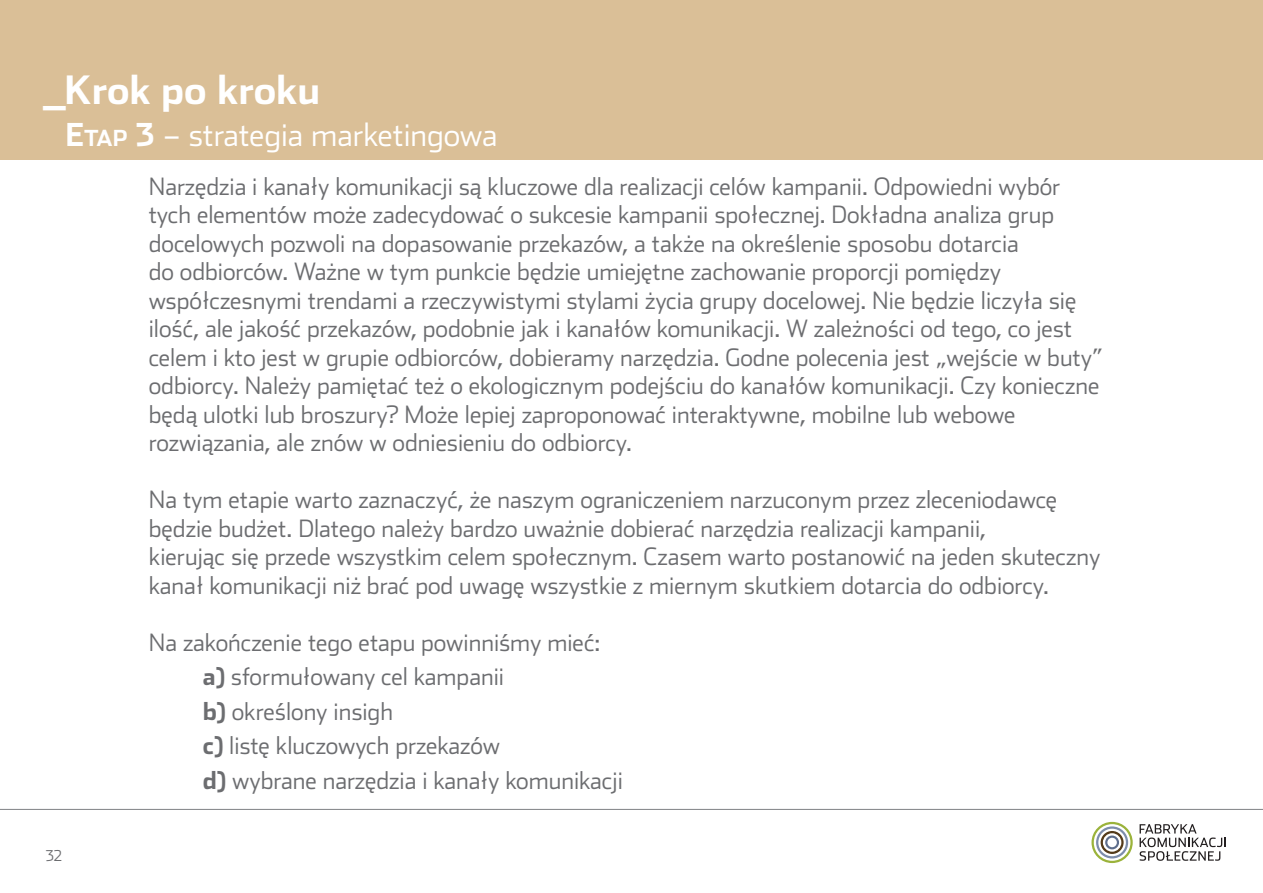
<style>
.page{position:relative;width:1263px;height:893px;background:#fff}
.page>*{position:absolute;margin:0;border:0;box-sizing:border-box;transform-origin:0 0}
.t1{font:700 39px "Stainless Pl";color:#fff}
.t2{font:300 31.5px "Stainless Pl";color:#fff}
.t3{font:300 24px/28.5px "Stainless Pl";color:#6c6d70}
.t4{font:300 15px "Stainless Pl";color:#6c6d70}
.s1{font-weight:700}
.s2{font-weight:700;font-size:22.05px}
</style>
<div class="page">
<svg style="left:1139px;top:824px;width:87px;height:37px"></svg>
<svg style="left:1091px;top:822px;width:42px;height:41px"></svg>
<hr style="left:0;top:809px;width:1263px;height:1px;background:#808285">
<div style="left:0;top:0;width:1263px;height:159px;background:#dabf97"></div>
<h1 class="t1" style="left:45px;top:65px;width:277px">_Krok po kroku</h1>
<h2 class="t2" style="left:66px;top:116px;width:433px"><span class="s1">E</span><span class="s2">tap</span> <span class="s1">3</span> – strategia marketingowa</h2>
<p class="t4" style="left:46px;top:847px;width:18px">32</p>
<p class="t3" style="left:149px;top:172px;width:956px">Narzędzia i kanały komunikacji są kluczowe dla realizacji celów kampanii. Odpowiedni wybór tych elementów może zadecydować o sukcesie kampanii społecznej. Dokładna analiza grup docelowych pozwoli na dopasowanie przekazów, a także na określenie sposobu dotarcia<br>do odbiorców. Ważne w tym punkcie będzie umiejętne zachowanie proporcji pomiędzy współczesnymi trendami a rzeczywistymi stylami życia grupy docelowej. Nie będzie liczyła się ilość, ale jakość przekazów, podobnie jak i kanałów komunikacji. W zależności od tego, co jest celem i kto jest w grupie odbiorców, dobieramy narzędzia. Godne polecenia jest „wejście w buty” odbiorcy. Należy pamiętać też o ekologicznym podejściu do kanałów komunikacji. Czy konieczne będą ulotki lub broszury? Może lepiej zaproponować interaktywne, mobilne lub webowe rozwiązania, ale znów w odniesieniu do odbiorcy.</p>
<p class="t3" style="left:149px;top:485px;width:953px">Na tym etapie warto zaznaczyć, że naszym ograniczeniem narzuconym przez zleceniodawcę będzie budżet. Dlatego należy bardzo uważnie dobierać narzędzia realizacji kampanii,<br>kierując się przede wszystkim celem społecznym. Czasem warto postanowić na jeden skuteczny kanał komunikacji niż brać pod uwagę wszystkie z miernym skutkiem dotarcia do odbiorcy.</p>
<p class="t3" style="left:203px;top:625px;width:421px;line-height:34.5px;text-indent:-54px">Na zakończenie tego etapu powinniśmy mieć: <span class="s1">a)</span> sformułowany cel kampanii<br><span class="s1">b)</span> określony insigh<br><span class="s1">c)</span> listę kluczowych przekazów<br><span class="s1">d)</span> wybrane narzędzia i kanały komunikacji</p>
</div>
